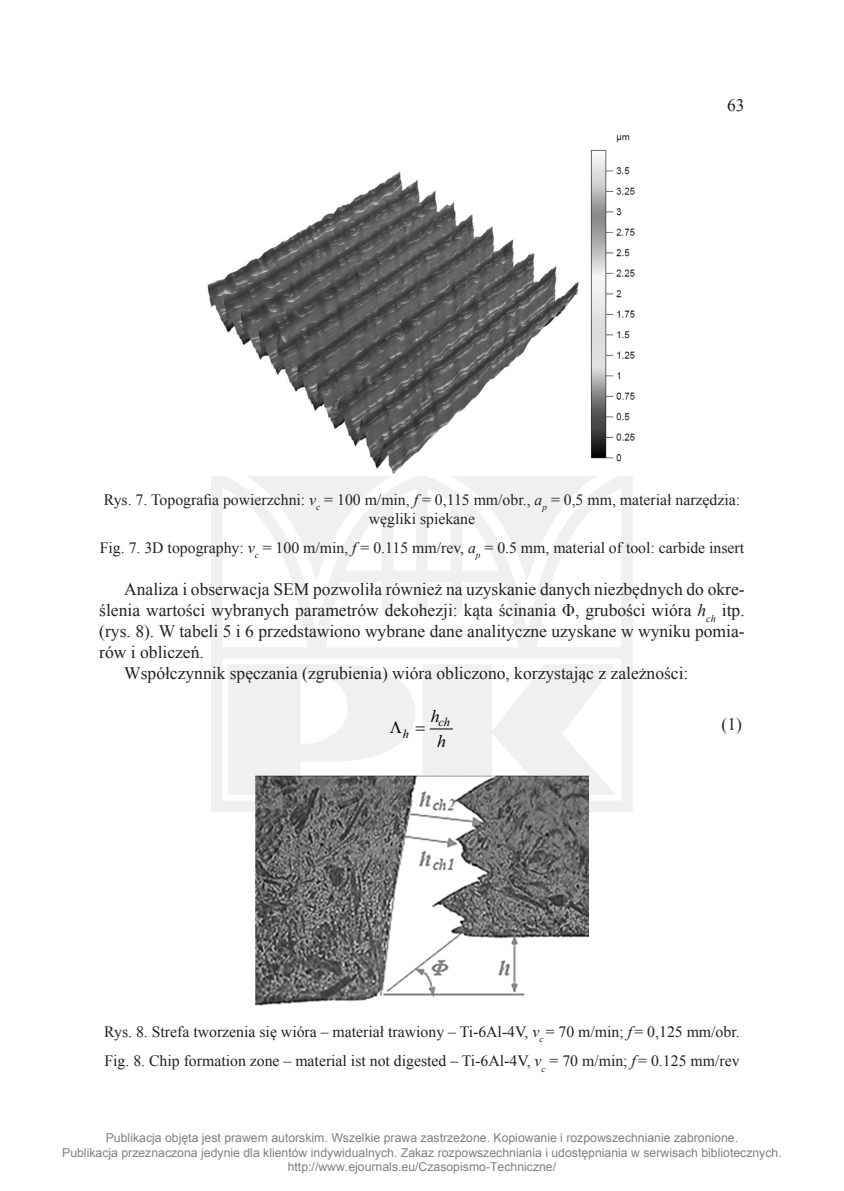
<style>
.page{position:relative;width:844px;height:1191px;background:#fff}
.page>*{position:absolute;margin:0;border:0;box-sizing:border-box;transform-origin:0 0}
.tekst_cz{font:17.5px/21px "Times New Roman";color:#231f20;text-align:justify}
.równanie_cz{font:17.5px "Times New Roman";color:#231f20}
.t1{font:italic 17.5px/25.6px "Times New Roman";color:#000;text-align:center}
.ryc__cz{font:15.75px/18.9px "Times New Roman";color:#231f20;text-align:center}
.t2{font:12.25px/14.7px "Arial";color:#808080;text-align:center}
.t3{font:italic 12.25px "Times New Roman";color:#000}
.s1{font-style:italic}
</style>
<div class="page">
<svg style="left:211px;top:476px;width:421px;height:336px;fill:#eff0ef"></svg>
<img style="left:207px;top:135px;width:428px;height:339px">
<img style="left:255px;top:776px;width:333px;height:230px">
<svg style="left:390px;top:721px;width:11px;height:12px"></svg>
<svg style="left:415px;top:727px;width:38px;height:4px"></svg>
<p class="tekst_cz" style="left:727px;top:95px;width:19px">63</p>
<p class="ryc__cz" style="left:104px;top:490px;width:637px">Rys. 7. Topografia powierzchni: <span class="s1">v</span><sub>c</sub> = 100 m/min, <span class="s1">f</span> = 0,115 mm/obr., <span class="s1">a</span><sub>p</sub> = 0,5 mm, materiał narzędzia: węgliki spiekane</p>
<p class="ryc__cz" style="left:100px;top:538px;width:645px">Fig. 7. 3D topography: <span class="s1">v</span><sub>c</sub> = 100 m/min, <span class="s1">f</span> = 0.115 mm/rev, <span class="s1">a</span><sub>p</sub> = 0.5 mm, material of tool: carbide insert</p>
<p class="tekst_cz" style="left:99px;top:578px;width:646px;text-indent:25px">Analiza i obserwacja SEM pozwoliła również na uzyskanie danych niezbędnych do okre&shy;ślenia wartości wybranych parametrów dekohezji: kąta ścinania Φ, grubości wióra <span class="s1">h</span><sub>ch</sub> itp. (rys. 8). W tabeli 5 i 6 przedstawiono wybrane dane analityczne uzyskane w wyniku pomia&shy;rów i obliczeń.</p>
<p class="tekst_cz" style="left:124px;top:662px;width:565px">Współczynnik spęczania (zgrubienia) wióra obliczono, korzystając z zależności:</p>
<p class="t3" style="left:402px;top:725px;width:8px">h</p>
<p class="t1" style="left:430px;top:702px;width:17px">h h</p>
<p class="równanie_cz" style="left:721px;top:712px;width:22px">(1)</p>
<p class="t3" style="left:438px;top:713px;width:13px">ch</p>
<p class="ryc__cz" style="left:104px;top:1022px;width:636px">Rys. 8. Strefa tworzenia się wióra – materiał trawiony – Ti-6Al-4V, <span class="s1">v</span><sub>c</sub> = 70 m/min; <span class="s1">f</span> = 0,125 mm/obr.</p>
<p class="ryc__cz" style="left:104px;top:1051px;width:636px">Fig. 8. Chip formation zone – material ist not digested – Ti-6Al-4V, <span class="s1">v</span><sub>c</sub> = 70 m/min; <span class="s1">f</span> = 0.125 mm/rev</p>
<p class="t2" style="left:62px;top:1130px;width:721px">Publikacja objęta jest prawem autorskim. Wszelkie prawa zastrzeżone. Kopiowanie i rozpowszechnianie zabronione.<br>Publikacja przeznaczona jedynie dla klientów indywidualnych. Zakaz rozpowszechniania i udostępniania w serwisach bibliotecznych. http://www.ejournals.eu/Czasopismo-Techniczne/</p>
</div>
